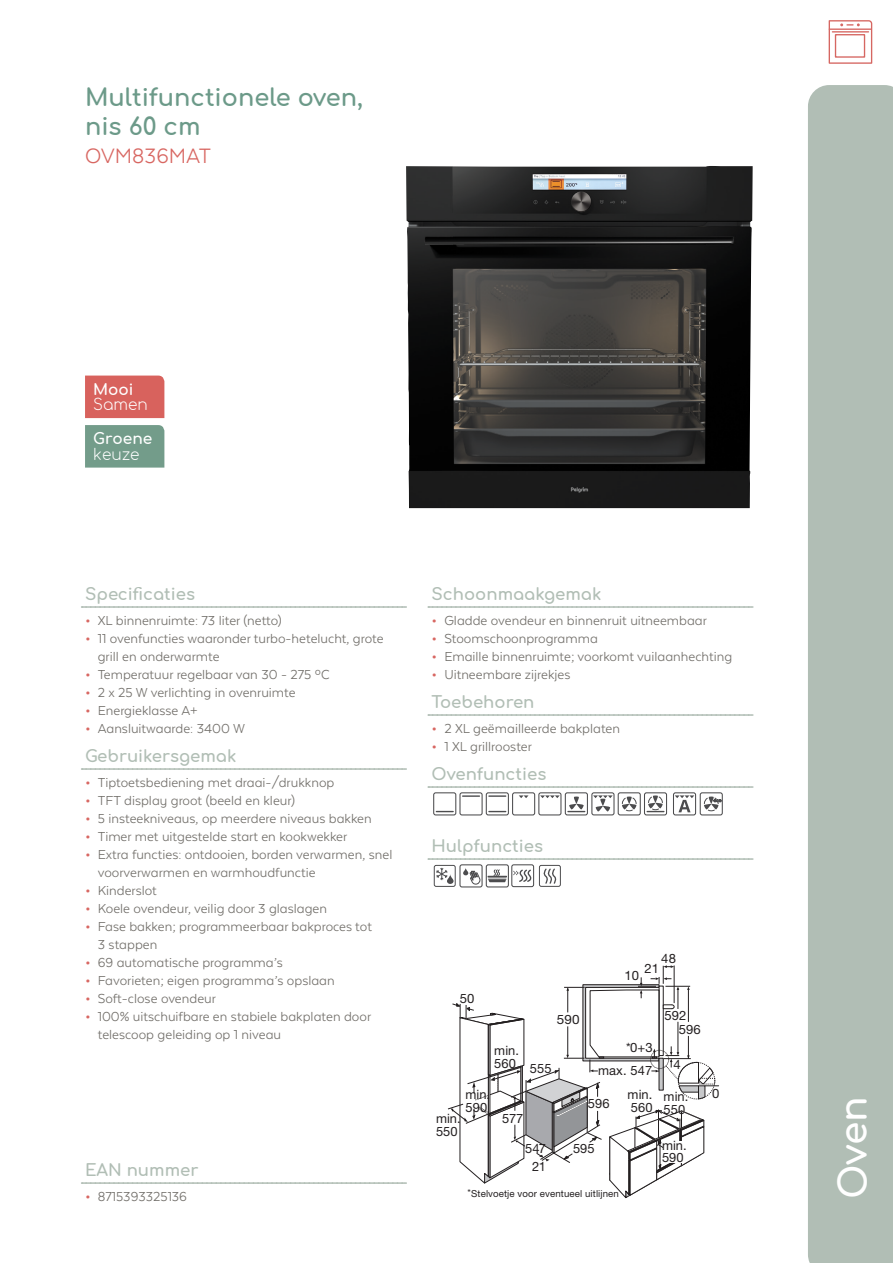
<style>
.page{position:relative;width:893px;height:1263px;background:#fff}
.page>*{position:absolute;margin:0;border:0;box-sizing:border-box;transform-origin:0 0}
.t1{font:700 37.5px "Comfortaa";color:#fff}
.Productomschrijving{font:700 24px/28.5px "Comfortaa";color:#6c9a89}
.Typenummer{font:24px "Texta Alt";color:#d86762}
.producttekst_tussenk{font:700 16.5px "Comfortaa";color:#b1beb5}
.Producttekst_tussenk{font:700 16.5px "Comfortaa";color:#b1beb5}
.t2{font:700 15.3px/15.3px "Comfortaa";color:#fff}
.t3{font:300 15.3px/15.3px "Comfortaa";color:#fff}
.t4{font:15px/18px "Texta Alt";color:#706d68}
.t5{font:12.9px/12.9px "Helvetica Neue";letter-spacing:.005em;color:#231f20}
.t6{font:12.9px "Helvetica Neue";letter-spacing:.005em;color:#231f20;scale:1.05 1}
.t7{font:9.6px "Helvetica Neue";letter-spacing:.01em;color:#231f20}
.s1{font-weight:700}
.s2{font-weight:300}
.s3{font-weight:700;font-size:18px;color:#d86762}
</style>
<div class="page">
<div style="left:808px;top:85px;width:85px;height:1178px;background:#b1beb5"></div>
<svg style="left:829px;top:20px;width:43px;height:44px"></svg>
<hr style="left:829px;top:29px;width:42px;height:1px;background:#d66762">
<img style="left:406px;top:166px;width:347px;height:342px">
<svg style="left:82px;top:606px;width:324px;height:2px"></svg>
<svg style="left:82px;top:768px;width:324px;height:2px"></svg>
<svg style="left:428px;top:606px;width:325px;height:2px"></svg>
<svg style="left:428px;top:714px;width:325px;height:2px"></svg>
<svg style="left:428px;top:786px;width:325px;height:2px"></svg>
<svg style="left:428px;top:858px;width:325px;height:2px"></svg>
<div style="left:433px;top:792px;width:23px;height:23px;border:1px solid #4c4c4e;border-radius:2px"></div>
<svg style="left:436px;top:811px;width:17px;height:1px"></svg>
<div style="left:459px;top:792px;width:24px;height:23px;border:1px solid #4c4c4e;border-radius:2px"></div>
<svg style="left:463px;top:795px;width:16px;height:2px"></svg>
<div style="left:486px;top:792px;width:23px;height:23px;border:1px solid #4c4c4e;border-radius:2px"></div>
<svg style="left:489px;top:795px;width:17px;height:2px"></svg>
<svg style="left:489px;top:811px;width:17px;height:1px"></svg>
<div style="left:512px;top:792px;width:23px;height:23px;border:1px solid #4c4c4e;border-radius:2px"></div>
<svg style="left:519px;top:795px;width:9px;height:3px"></svg>
<div style="left:538px;top:792px;width:23px;height:23px;border:1px solid #4c4c4e;border-radius:2px"></div>
<svg style="left:540px;top:795px;width:20px;height:3px"></svg>
<div style="left:565px;top:792px;width:23px;height:23px;border:1px solid #4c4c4e;border-radius:2px"></div>
<svg style="left:568px;top:796px;width:17px;height:16px"></svg>
<div style="left:591px;top:792px;width:23px;height:23px;border:1px solid #4c4c4e;border-radius:2px"></div>
<svg style="left:593px;top:795px;width:20px;height:17px"></svg>
<div style="left:618px;top:792px;width:23px;height:23px;border:1px solid #4c4c4e;border-radius:2px"></div>
<svg style="left:621px;top:796px;width:16px;height:16px"></svg>
<div style="left:644px;top:792px;width:23px;height:23px;border:1px solid #4c4c4e;border-radius:2px"></div>
<svg style="left:647px;top:795px;width:17px;height:21px"></svg>
<div style="left:673px;top:792px;width:23px;height:23px;border:1px solid #4c4c4e;border-radius:2px"></div>
<svg style="left:675px;top:795px;width:19px;height:17px"></svg>
<div style="left:700px;top:792px;width:23px;height:23px;border:1px solid #4c4c4e;border-radius:2px"></div>
<svg style="left:703px;top:796px;width:19px;height:16px"></svg>
<div style="left:434px;top:865px;width:22px;height:22px;border:1px solid #4c4c4e;border-radius:2px"></div>
<svg style="left:435px;top:867px;width:19px;height:17px"></svg>
<div style="left:459px;top:864px;width:24px;height:23px;border:1px solid #4c4c4e;border-radius:2px"></div>
<svg style="left:463px;top:868px;width:17px;height:17px"></svg>
<div style="left:486px;top:864px;width:23px;height:23px;border:1px solid #4c4c4e;border-radius:2px"></div>
<div style="left:511px;top:864px;width:23px;height:23px;border:1px solid #4c4c4e;border-radius:2px"></div>
<svg style="left:487px;top:869px;width:45px;height:13px"></svg>
<div style="left:539px;top:865px;width:22px;height:22px;border:1px solid #4c4c4e;border-radius:2px"></div>
<svg style="left:543px;top:868px;width:14px;height:16px"></svg>
<svg style="left:82px;top:1182px;width:324px;height:2px"></svg>
<svg style="left:448px;top:965px;width:271px;height:233px"></svg>
<div style="left:663px;top:1141px;width:20px;height:22px;background:#fff"></div>
<div style="left:85px;top:376px;width:79px;height:42px;background:#d8625d"></div>
<div style="left:85px;top:425px;width:79px;height:43px;background:#739c8a"></div>
<p class="Productomschrijving" style="left:85px;top:80px;width:280px">Multifunctionele oven, nis 60 cm</p>
<p class="Typenummer" style="left:85px;top:144px;width:128px">OVM836MAT</p>
<p class="t3" style="left:93px;top:379px;width:56px"><span class="s1">Mooi<br></span>Samen</p>
<p class="t2" style="left:93px;top:429px;width:61px">Groene <span class="s2">keuze</span></p>
<p class="producttekst_tussenk" style="left:85px;top:579px;width:112px">Specificaties</p>
<p class="t4" style="left:85px;top:611px;width:198px"><span class="s3">•</span> XL binnenruimte: 73 liter (netto)</p>
<p class="t4" style="left:98px;top:629px;width:287px;text-indent:-13px"><span class="s3">•</span> 11 ovenfuncties waaronder turbo-hetelucht, grote grill en onderwarmte</p>
<p class="t4" style="left:85px;top:665px;width:246px"><span class="s3">•</span> Temperatuur regelbaar van 30 - 275 ºC</p>
<p class="t4" style="left:85px;top:683px;width:212px"><span class="s3">•</span> 2 x 25 W verlichting in ovenruimte</p>
<p class="t4" style="left:85px;top:701px;width:114px"><span class="s3">•</span> Energieklasse A+</p>
<p class="t4" style="left:85px;top:719px;width:162px"><span class="s3">•</span> Aansluitwaarde: 3400 W</p>
<p class="producttekst_tussenk" style="left:85px;top:741px;width:153px">Gebruikersgemak</p>
<p class="t4" style="left:85px;top:773px;width:251px"><span class="s3">•</span> Tiptoetsbediening met draai-/drukknop</p>
<p class="t4" style="left:85px;top:791px;width:212px"><span class="s3">•</span> TFT display groot (beeld en kleur)</p>
<p class="t4" style="left:85px;top:809px;width:288px"><span class="s3">•</span> 5 insteekniveaus, op meerdere niveaus bakken</p>
<p class="t4" style="left:85px;top:827px;width:264px"><span class="s3">•</span> Timer met uitgestelde start en kookwekker</p>
<p class="t4" style="left:98px;top:845px;width:296px;text-indent:-13px"><span class="s3">•</span> Extra functies: ontdooien, borden verwarmen, snel voorverwarmen en warmhoudfunctie</p>
<p class="t4" style="left:85px;top:881px;width:73px"><span class="s3">•</span> Kinderslot</p>
<p class="t4" style="left:85px;top:899px;width:244px"><span class="s3">•</span> Koele ovendeur, veilig door 3 glaslagen</p>
<p class="t4" style="left:98px;top:917px;width:276px;text-indent:-13px"><span class="s3">•</span> Fase bakken; programmeerbaar bakproces tot<br>3 stappen</p>
<p class="t4" style="left:85px;top:953px;width:199px"><span class="s3">•</span> 69 automatische programma’s</p>
<p class="t4" style="left:85px;top:971px;width:251px"><span class="s3">•</span> Favorieten; eigen programma’s opslaan</p>
<p class="t4" style="left:85px;top:989px;width:132px"><span class="s3">•</span> Soft-close ovendeur</p>
<p class="t4" style="left:98px;top:1007px;width:275px;text-indent:-13px"><span class="s3">•</span> 100% uitschuifbare en stabiele bakplaten door telescoop geleiding op 1 niveau</p>
<p class="Producttekst_tussenk" style="left:85px;top:1155px;width:115px">EAN nummer</p>
<p class="t4" style="left:85px;top:1187px;width:104px"><span class="s3">•</span> 8715393325136</p>
<p class="producttekst_tussenk" style="left:432px;top:579px;width:171px">Schoonmaakgemak</p>
<p class="t4" style="left:432px;top:611px;width:277px"><span class="s3">•</span> Gladde ovendeur en binnenruit uitneembaar</p>
<p class="t4" style="left:432px;top:629px;width:168px"><span class="s3">•</span> Stoomschoonprogramma</p>
<p class="t4" style="left:432px;top:647px;width:302px"><span class="s3">•</span> Emaille binnenruimte; voorkomt vuilaanhechting</p>
<p class="t4" style="left:432px;top:665px;width:140px"><span class="s3">•</span> Uitneembare zijrekjes</p>
<p class="producttekst_tussenk" style="left:432px;top:687px;width:104px">Toebehoren</p>
<p class="t4" style="left:432px;top:719px;width:190px"><span class="s3">•</span> 2 XL geëmailleerde bakplaten</p>
<p class="t4" style="left:432px;top:737px;width:102px"><span class="s3">•</span> 1 XL grillrooster</p>
<p class="Producttekst_tussenk" style="left:432px;top:759px;width:116px">Ovenfuncties</p>
<p class="Producttekst_tussenk" style="left:432px;top:831px;width:113px">Hulpfuncties</p>
<p class="t5" style="left:460px;top:991px;width:16px">50</p>
<p class="t5" style="left:494px;top:1044px;width:26px">min.<br>560</p>
<p class="t6" style="left:557px;top:1011px;width:23px">590</p>
<p class="t5" style="left:530px;top:1062px;width:23px">555</p>
<p class="t5" style="left:661px;top:952px;width:16px">48</p>
<p class="t5" style="left:644px;top:962px;width:16px">21</p>
<p class="t5" style="left:625px;top:969px;width:16px">10</p>
<p class="t5" style="left:626px;top:1041px;width:28px">*0+3</p>
<p class="t5" style="left:598px;top:1064px;width:56px">max. 547</p>
<p class="t5" style="left:679px;top:1008px;width:24px;line-height:14px;text-indent:-14px">592<br>596</p>
<p class="t5" style="left:674px;top:1058px;width:9px">4</p>
<p class="t5" style="left:465px;top:1088px;width:26px">min.<br>590</p>
<p class="t5" style="left:436px;top:1111px;width:26px">min.<br>550</p>
<p class="t5" style="left:502px;top:1111px;width:23px">577</p>
<p class="t5" style="left:525px;top:1138px;width:23px;line-height:18.6px;text-align:center">547<br>21</p>
<p class="t5" style="left:588px;top:1097px;width:23px">596</p>
<p class="t5" style="left:573px;top:1141px;width:23px">595</p>
<p class="t7" style="left:468px;top:1188px;width:153px">*Stelvoetje voor eventueel uitlijnen</p>
<p class="t5" style="left:628px;top:1088px;width:27px">min.<br>560</p>
<p class="t5" style="left:664px;top:1089px;width:26px">min.<br>550</p>
<p class="t5" style="left:662px;top:1138px;width:26px">min.<br>590</p>
<p class="t5" style="left:712px;top:1087px;width:9px">0</p>
<h1 class="t1" style="left:819px;top:1199px;width:105px;rotate:-90deg">Oven</h1>
</div>
